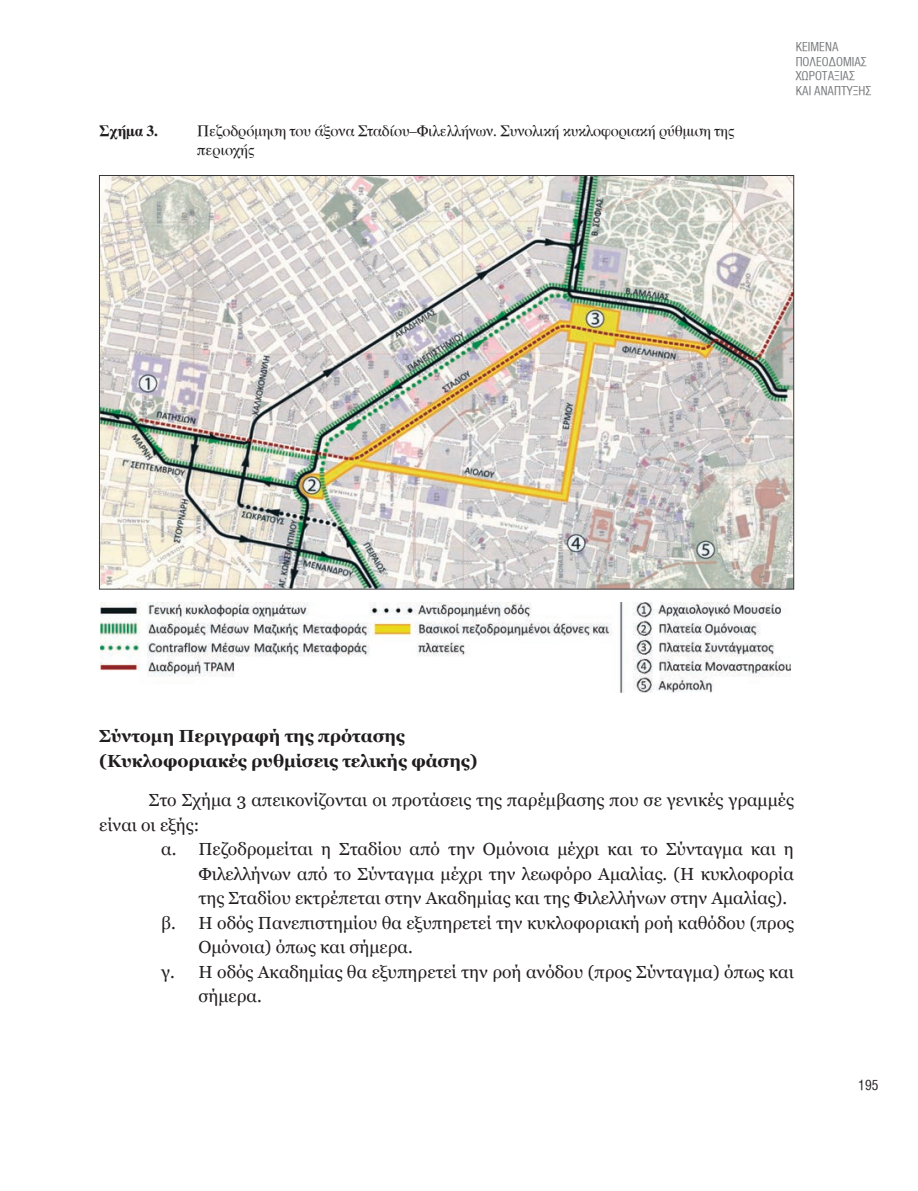
<style>
.page{position:relative;width:918px;height:1191px;background:#fff}
.page>*{position:absolute;margin:0;border:0;box-sizing:border-box;transform-origin:0 0}
.t1{font:17.5px/24.5px "Georgia";color:#231f20}
.t2{font:700 17.5px/24.5px "Georgia";color:#201d1e}
.t3{font:15.75px/18.9px "UB Times";letter-spacing:-.01em;color:#201d1e}
.t4{font:15.75px "UB Times Bold";letter-spacing:-.01em;color:#201d1e}
.t5{font:14px "UB Helvetica Cond";color:#231f20}
.t6{font:12.25px/14.7px "UB Helvetica Cond";color:#76787b}
</style>
<div class="page">
<img style="left:101px;top:177px;width:691px;height:410px">
<img style="left:101px;top:602px;width:689px;height:90px">
<p class="t4" style="left:99px;top:123px;width:60px">Σχήμα 3.</p>
<p class="t3" style="left:197px;top:122px;width:539px">Πεζοδρόμηση του άξονα Σταδίου–Φιλελλήνων. Συνολική κυκλοφοριακή ρύθμιση της περιοχής</p>
<p class="t6" style="left:795px;top:39px;width:77px">ΚΕΙ-ΜΕ-ΝΑ<br>ΠΟ-ΛΕ-Ο-ΔΟ-ΜΙΑΣ<br>ΧΩ-ΡΟ-ΤΑ-ΞΙΑΣ<br>ΚΑΙ Α-ΝΑ-ΠΤΥ-ΞΗΣ</p>
<p class="t2" style="left:99px;top:724px;width:380px">Σύντομη Περιγραφή της πρότασης (Κυκλοφοριακές ρυθμίσεις τελικής φάσης)</p>
<p class="t1" style="left:99px;top:788px;width:696px;text-indent:50px">Στο Σχήμα 3 απεικονίζονται οι προτάσεις της παρέμβασης που σε γενικές γραμμές είναι οι εξής:</p>
<p class="t1" style="left:161px;top:837px;width:634px">α. Πεζοδρομείται η Σταδίου από την Ομόνοια μέχρι και το Σύνταγμα και η</p>
<p class="t1" style="left:198px;top:861px;width:597px">Φιλελλήνων από το Σύνταγμα μέχρι την λεωφόρο Αμαλίας. (Η κυκλοφορία</p>
<p class="t1" style="left:198px;top:886px;width:590px">της Σταδίου εκτρέπεται στην Ακαδημίας και της Φιλελλήνων στην Αμαλίας).</p>
<p class="t1" style="left:161px;top:910px;width:634px">β. Η οδός Πανεπιστημίου θα εξυπηρετεί την κυκλοφοριακή ροή καθόδου (προς</p>
<p class="t1" style="left:198px;top:935px;width:216px">Ομόνοια) όπως και σήμερα.</p>
<p class="t1" style="left:161px;top:959px;width:634px">γ. Η οδός Ακαδημίας θα εξυπηρετεί την ροή ανόδου (προς Σύνταγμα) όπως και</p>
<p class="t1" style="left:198px;top:984px;width:65px">σήμερα.</p>
<p class="t5" style="left:858px;top:1077px;width:22px">195</p>
</div>
